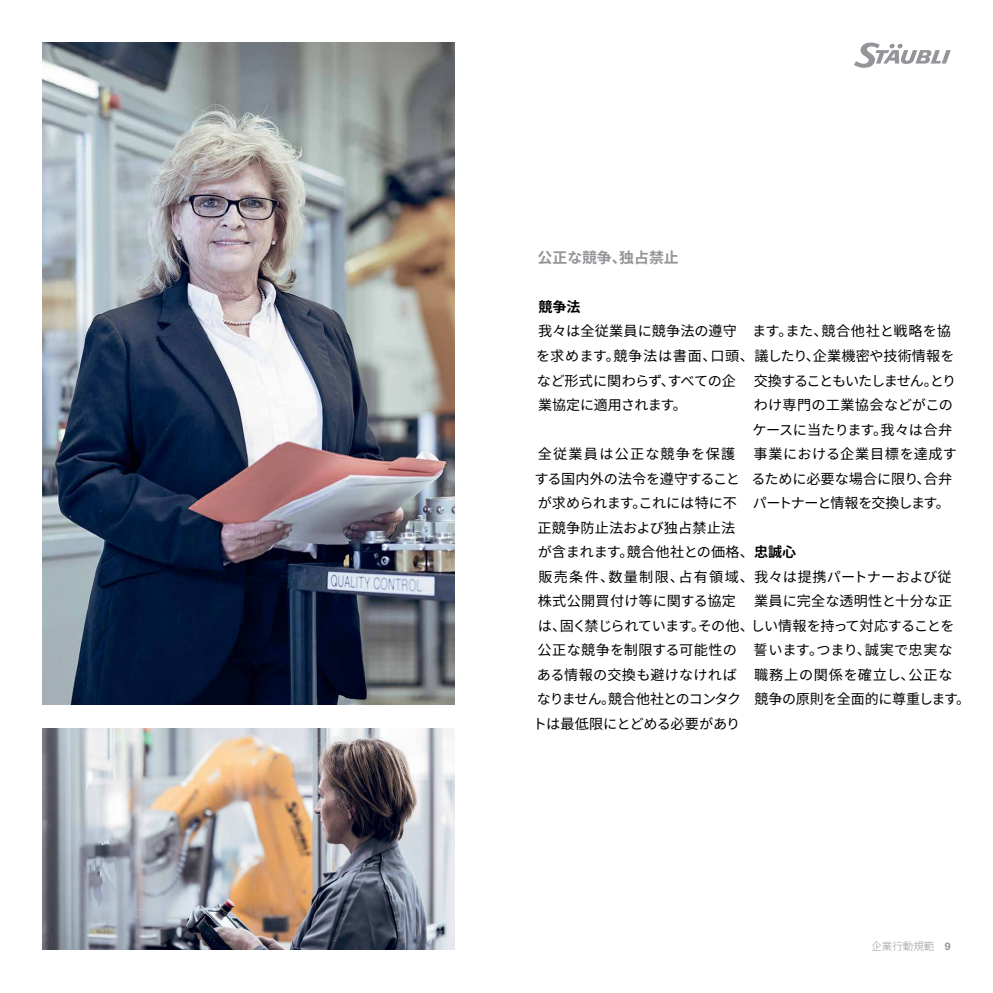
<style>
.page{position:relative;width:993px;height:993px;background:#fff}
.page>*{position:absolute;margin:0;border:0;box-sizing:border-box;transform-origin:0 0}
.t1{font:700 14.88px "Noto Sans CJ Kjp";color:#939598}
.t2{font:14px/24.5px "Noto Sans CJ Kjp";color:#000}
.t3{font:14px/24.5px "Noto Sans CJ Kjp";letter-spacing:-.025em;color:#000}
.t4{font:14px "Noto Sans CJ Kjp";letter-spacing:-.05em;color:#000}
.t5{font:14px "Noto Sans CJ Kjp";letter-spacing:.04em;color:#000}
.t6{font:14px "Noto Sans CJ Kjp";letter-spacing:.02em;color:#000}
.t7{font:14px "Noto Sans CJ Kjp";letter-spacing:-.085em;color:#000}
.t8{font:14px "Noto Sans CJ Kjp";letter-spacing:-.07em;color:#000}
.t9{font:14px "Noto Sans CJ Kjp";letter-spacing:.025em;color:#000}
.t10{font:14px "Noto Sans CJ Kjp";letter-spacing:-.065em;color:#000}
.t11{font:14px "Noto Sans CJ Kjp";letter-spacing:.045em;color:#000}
.t12{font:14px "Noto Sans CJ Kjp";letter-spacing:.06em;color:#000}
.t13{font:700 14px "Noto Sans CJ Kjp";color:#000}
.t14{font:300 10.5px "Noto Sans CJ Kjp";color:#939598}
.s1{font-weight:700}
.s2{font-family:"Helvetica Neue LT Std";font-weight:700}
</style>
<div class="page">
<img style="left:42px;top:728px;width:412px;height:221px">
<img style="left:42px;top:42px;width:412px;height:662px">
<svg style="left:854px;top:42px;width:96px;height:26px"></svg>
<p class="t1" style="left:537px;top:249px;width:143px">公正な競争、独占禁止</p>
<p class="t13" style="left:538px;top:299px;width:43px">競争法</p>
<p class="t2" style="left:538px;top:319px;width:200px">我々は全従業員に競争法の遵守</p>
<p class="t3" style="left:536px;top:368px;width:200px">など形式に関わらず、すべての企業協定に適用されます。</p>
<p class="t2" style="left:534px;top:442px;width:207px">全従業員は公正な競争を保護する国内外の法令を遵守することが求められます。これには特に不正競争防止法および独占禁止法</p>
<p class="t9" style="left:751px;top:323px;width:200px">ます。また、競合他社と戦略を協</p>
<p class="t2" style="left:536px;top:344px;width:419px">を求めます。競争法は書面、口頭、議したり、企業機密や技術情報を</p>
<p class="t7" style="left:753px;top:372px;width:204px">交換することもいたしません。とり</p>
<p class="t2" style="left:753px;top:393px;width:201px">わけ専門の工業協会などがこの</p>
<p class="t3" style="left:752px;top:417px;width:201px">ケースに当たります。我々は合弁</p>
<p class="t11" style="left:753px;top:446px;width:205px">事業における企業目標を達成す</p>
<p class="t2" style="left:751px;top:466px;width:202px">るために必要な場合に限り、合弁</p>
<p class="t10" style="left:752px;top:495px;width:198px">パートナーと情報を交換します。</p>
<p class="t2" style="left:537px;top:540px;width:260px">が含まれます。競合他社との価格、<span class="s1">忠誠心</span></p>
<p class="t5" style="left:538px;top:568px;width:414px">販売条件、数量制限、占有領域、我々は提携パートナーおよび従</p>
<p class="t2" style="left:754px;top:589px;width:199px">業員に完全な透明性と十分な正</p>
<p class="t4" style="left:750px;top:617px;width:205px">しい情報を持って対応することを</p>
<p class="t6" style="left:753px;top:642px;width:200px">誓います。つまり、誠実で忠実な</p>
<p class="t12" style="left:754px;top:666px;width:200px">職務上の関係を確立し、公正な</p>
<p class="t2" style="left:754px;top:687px;width:217px">競争の原則を全面的に尊重します。</p>
<p class="t2" style="left:537px;top:589px;width:199px">株式公開買付け等に関する協定</p>
<p class="t4" style="left:537px;top:617px;width:218px">は、固く禁じられています。その他、</p>
<p class="t6" style="left:537px;top:642px;width:201px">公正な競争を制限する可能性の</p>
<p class="t2" style="left:536px;top:662px;width:202px">ある情報の交換も避けなければ</p>
<p class="t8" style="left:536px;top:691px;width:205px">なりません。競合他社とのコンタク</p>
<p class="t3" style="left:532px;top:711px;width:209px">トは最低限にとどめる必要があり</p>
<p class="t14" style="left:871px;top:939px;width:81px">企業行動規範 <span class="s2">9</span></p>
</div>
